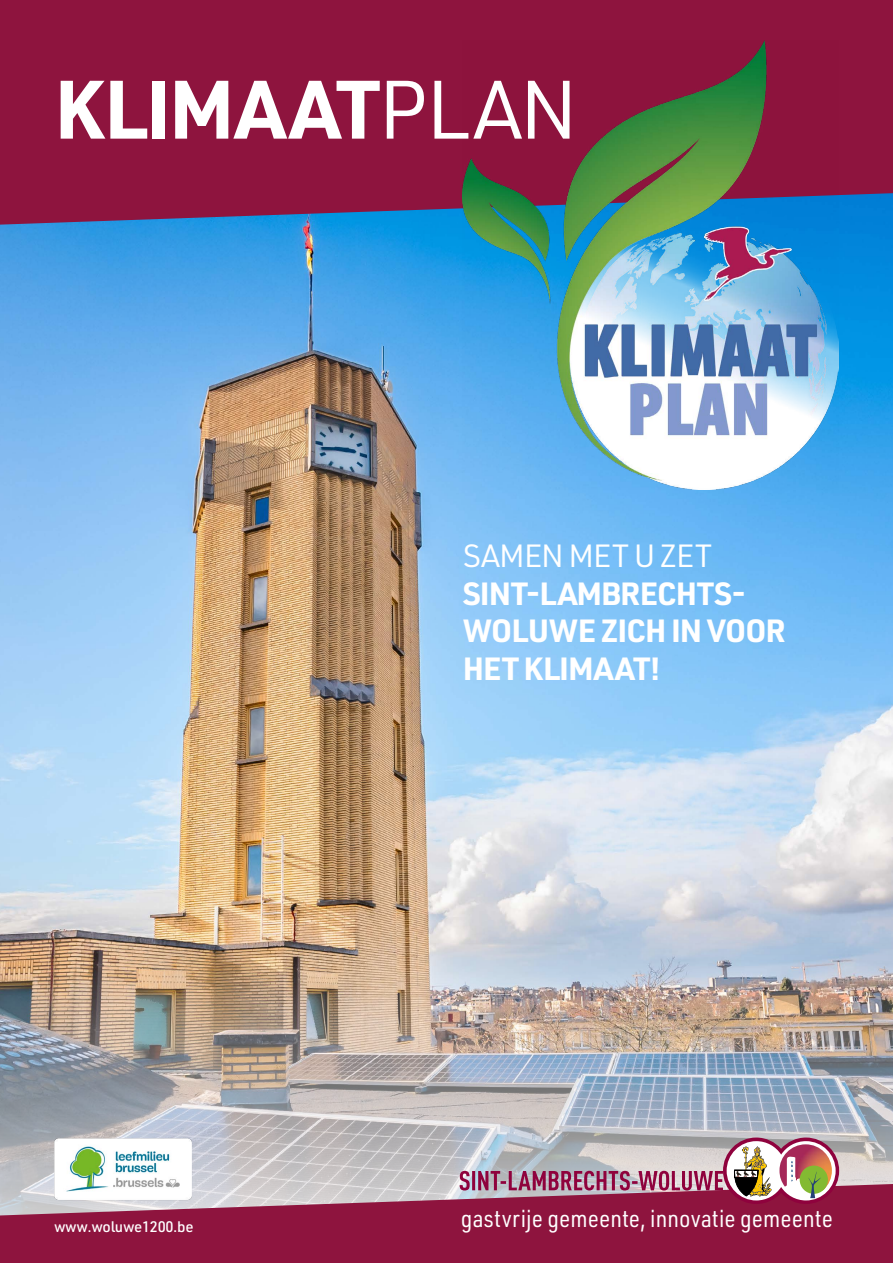
<style>
.page{position:relative;width:893px;height:1263px;background:#fff}
.page>*{position:absolute;margin:0;border:0;box-sizing:border-box;transform-origin:0 0}
.t1{font:700 81px "URWDIN";letter-spacing:-.015em;color:#fff}
.t2{font:700 31.5px/37.8px "URWDIN";letter-spacing:-.03em;color:#fff}
.t3{font:31.5px "URWDIN";letter-spacing:-.025em;color:#fff}
.t4{font:24px "URWDIN Semi Cond";letter-spacing:.005em;color:#fff}
.t5{font:500 15px "URWDIN";letter-spacing:-.02em;color:#fff}
.s1{font-weight:400}
</style>
<div class="page">
<img style="left:0;top:225px;width:893px;height:704px">
<img style="left:0;top:929px;width:893px;height:255px">
<svg style="left:0;top:1184px;width:893px;height:79px;background:#972d51"></svg>
<div style="left:0;top:0;width:893px;height:225px;background:#8e143e"></div>
<img style="left:463px;top:41px;width:376px;height:448px">
<img style="left:50px;top:1134px;width:146px;height:70px">
<svg style="left:460px;top:1137px;width:379px;height:67px;background:#b48f99"></svg>
<h1 class="t1" style="left:54px;top:54px;width:525px">KLIMAAT<span class="s1">PLAN</span></h1>
<p class="t5" style="left:54px;top:1216px;width:141px">www.woluwe1200.be</p>
<p class="t3" style="left:463px;top:535px;width:251px">SAMEN MET U ZET</p>
<p class="t2" style="left:463px;top:573px;width:324px">SINT-LAMBRECHTS-<br>WOLUWE ZICH IN VOOR<br>HET KLIMAAT!</p>
<p class="t4" style="left:461px;top:1202px;width:374px">gastvrije gemeente, innovatie gemeente</p>
</div>
